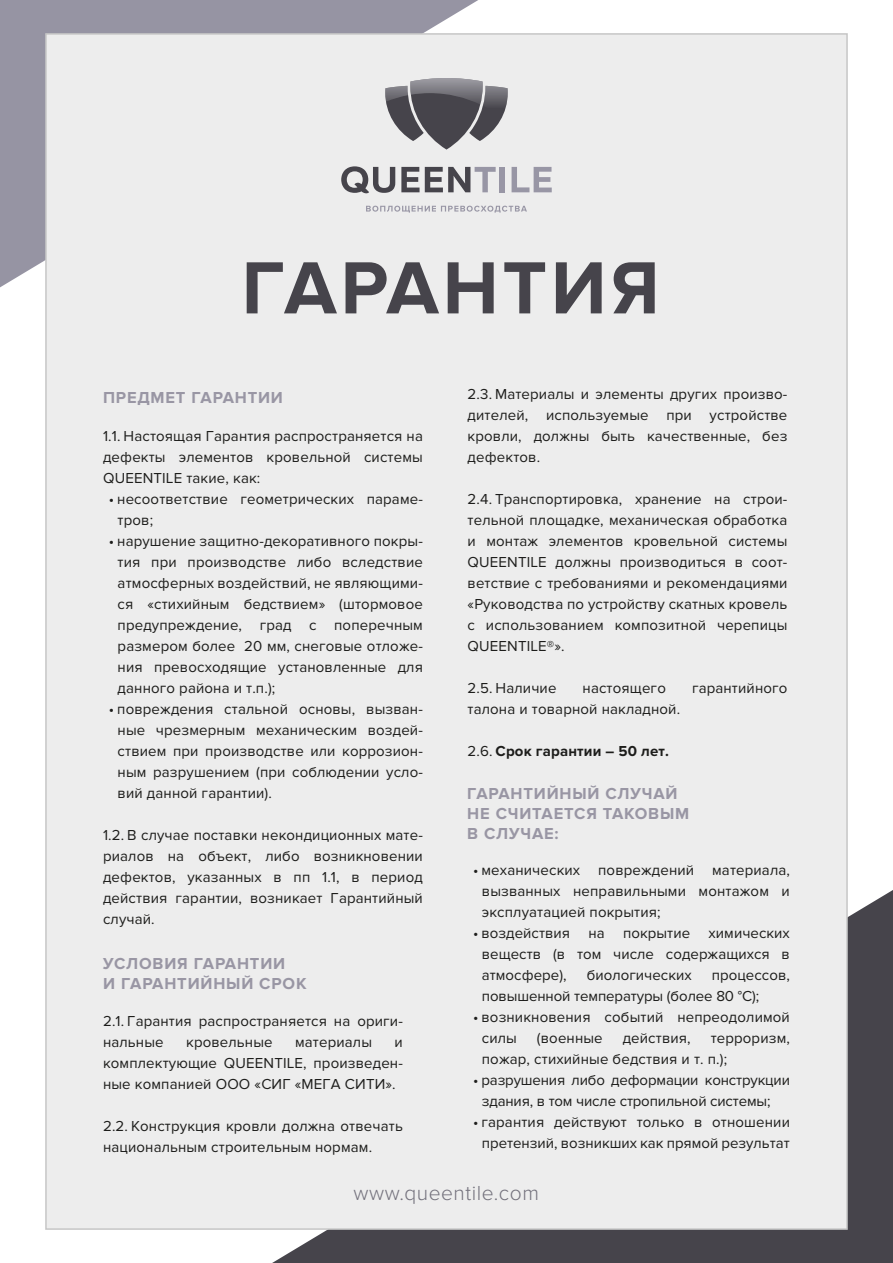
<style>
.page{position:relative;width:893px;height:1263px;background:#fff}
.page>*{position:absolute;margin:0;border:0;box-sizing:border-box;transform-origin:0 0}
.t1{font:700 76.5px "Proxima Nova";letter-spacing:.05em;color:#46444b}
.t2{font:300 21px "Proxima Nova";letter-spacing:.025em;color:#74727d}
.t3{font:700 16.5px/19.8px "Proxima Nova";letter-spacing:.05em;color:#9996a4}
.t4{font:15px/21px "Proxima Nova";letter-spacing:.01em;color:#1d1d1b;text-align:justify}
.t5{font:15px/21px "Proxima Nova";letter-spacing:-.01em;color:#1d1d1b}
.t6{font:700 15px "Proxima Nova";letter-spacing:.01em;color:#1d1d1b}
.s1{font-weight:400}
</style>
<div class="page">
<div style="left:0;top:0;width:478px;height:287px;background:#9694a3"></div>
<div style="left:272px;top:890px;width:621px;height:373px;background:#46444b"></div>
<div style="left:45px;top:33px;width:803px;height:1197px;background:#ededed;border:2px solid #c6c6c6"></div>
<svg style="left:366px;top:206px;width:161px;height:7px"></svg>
<svg style="left:341px;top:166px;width:54px;height:28px"></svg>
<svg style="left:401px;top:167px;width:95px;height:25px"></svg>
<div style="left:500px;top:167px;width:5px;height:25px;background:#9896a5"></div>
<svg style="left:512px;top:167px;width:40px;height:25px"></svg>
<svg style="left:385px;top:78px;width:123px;height:72px"></svg>
<h1 class="t1" style="left:242px;top:244px;width:420px">ГАРАНТИЯ</h1>
<p class="t4" style="left:468px;top:384px;width:321px">2.3. Материалы и элементы других произво&shy;дителей, используемые при устройстве кровли, должны быть качественные, без дефектов.</p>
<p class="t4" style="left:468px;top:489px;width:321px">2.4. Транспортировка, хранение на строи&shy;тельной площадке, механическая обработка и монтаж элементов кровельной системы QUEENTILE должны производиться в соот&shy;ветствие с требованиями и рекомендациями «Руководства по устройству скатных кровель с использованием композитной черепицы QUEENTILE®».</p>
<p class="t4" style="left:468px;top:678px;width:90px">2.5. Наличие</p>
<p class="t4" style="left:583px;top:678px;width:85px">настоящего</p>
<p class="t4" style="left:692px;top:678px;width:97px">гарантийного</p>
<p class="t4" style="left:468px;top:699px;width:214px">талона и товарной накладной.</p>
<p class="t6" style="left:468px;top:743px;width:203px"><span class="s1">2.6.</span> Срок гарантии – 50 лет.</p>
<p class="t3" style="left:103px;top:388px;width:181px">ПРЕДМЕТ ГАРАНТИИ</p>
<p class="t4" style="left:103px;top:426px;width:321px">1.1. Настоящая Гарантия распространяется на дефекты элементов кровельной системы QUEENTILE такие, как:</p>
<p class="t4" style="left:118px;top:489px;width:307px;text-indent:-9px">• несоответствие геометрических параме&shy;тров;</p>
<p class="t4" style="left:118px;top:531px;width:307px;text-indent:-9px">• нарушение защитно-декоративного покры&shy;тия при производстве либо вследствие атмосферных воздействий, не являющими&shy;ся «стихийным бедствием» (штормовое предупреждение, град с поперечным размером более 20 мм, снеговые отложе&shy;ния превосходящие установленные для данного района и т.п.);</p>
<p class="t4" style="left:118px;top:699px;width:307px;text-indent:-9px">• повреждения стальной основы, вызван&shy;ные чрезмерным механическим воздей&shy;ствием при производстве или коррозион&shy;ным разрушением (при соблюдении усло&shy;вий данной гарантии).</p>
<p class="t4" style="left:103px;top:825px;width:321px">1.2. В случае поставки некондиционных мате&shy;риалов на объект, либо возникновении дефектов, указанных в пп 1.1, в период действия гарантии, возникает Гарантийный случай.</p>
<p class="t3" style="left:467px;top:784px;width:224px">ГАРАНТИЙНЫЙ СЛУЧАЙ<br>НЕ СЧИТАЕТСЯ ТАКОВЫМ<br>В СЛУЧАЕ:</p>
<p class="t4" style="left:482px;top:859px;width:310px;text-indent:-9px">• механических повреждений материала, вызванных неправильными монтажом и эксплуатацией покрытия;</p>
<p class="t4" style="left:482px;top:922px;width:310px;text-indent:-9px">• воздействия на покрытие химических веществ (в том числе содержащихся в атмосфере),</p>
<p class="t3" style="left:103px;top:954px;width:205px">УСЛОВИЯ ГАРАНТИИ<br>И ГАРАНТИЙНЫЙ СРОК</p>
<p class="t4" style="left:103px;top:1011px;width:301px">2.1. Гарантия распространяется на ориги&shy;нальные</p>
<p class="t4" style="left:587px;top:964px;width:107px">биологических</p>
<p class="t4" style="left:482px;top:964px;width:310px;text-indent:230px">процессов, повышенной температуры (более 80 °С);</p>
<p class="t4" style="left:482px;top:1006px;width:310px;text-indent:-9px">• возникновения событий непреодолимой силы</p>
<p class="t4" style="left:537px;top:1027px;width:67px">(военные</p>
<p class="t4" style="left:623px;top:1027px;width:70px">действия,</p>
<p class="t4" style="left:482px;top:1027px;width:310px;text-indent:229px">терроризм, пожар, стихийные бедствия и т. п.);</p>
<p class="t5" style="left:482px;top:1069px;width:310px;text-indent:-9px">• разрушения либо деформации конструкции здания, в том числе стропильной системы;</p>
<p class="t4" style="left:473px;top:1111px;width:318px;text-align:center">• гарантия действуют только в отношении претензий, возникших как прямой результат</p>
<h2 class="t2" style="left:354px;top:1181px;width:187px">www.queentile.com</h2>
<p class="t4" style="left:186px;top:1032px;width:88px">кровельные</p>
<p class="t4" style="left:295px;top:1032px;width:78px">материалы</p>
<p class="t4" style="left:103px;top:1032px;width:301px;text-indent:291px">и комплектующие QUEENTILE, произведен&shy;ные компанией ООО «СИГ «МЕГА СИТИ».</p>
<p class="t4" style="left:103px;top:1116px;width:301px">2.2. Конструкция кровли должна отвечать национальным строительным нормам.</p>
</div>
